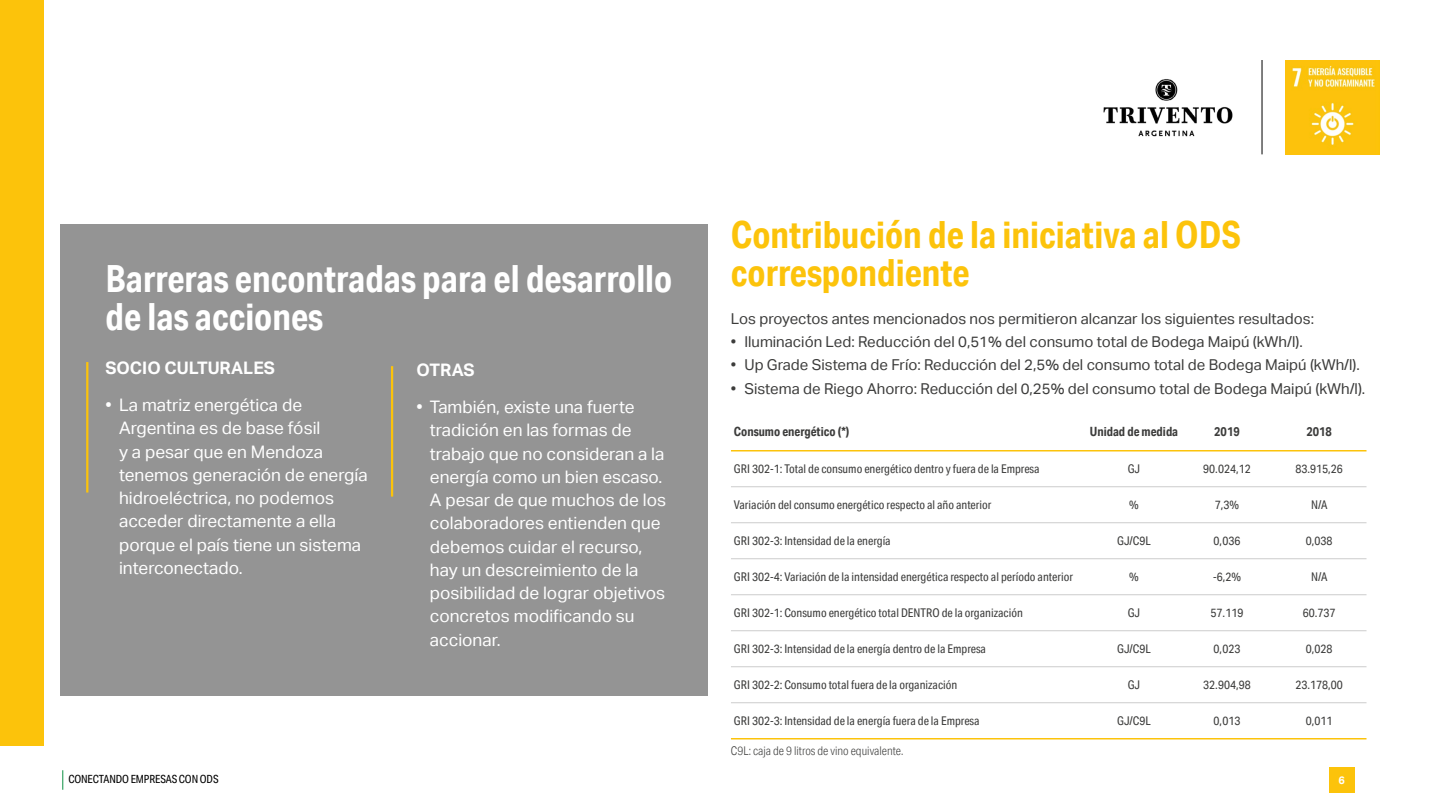
<style>
.page{position:relative;width:1440px;height:810px;background:#fff}
.page>*{position:absolute;margin:0;border:0;box-sizing:border-box;transform-origin:0 0}
.t1{font:700 37.5px/38.2px "Aktiv Grotesk Cd";color:#fff}
.t2{font:700 37.5px/38.2px "Aktiv Grotesk Cd";color:#fcc30b}
.t3{font:17.25px/23.2px "Aktiv Grotesk";color:#fff}
.t4{font:700 17.25px "Aktiv Grotesk";color:#fff}
.t5{font:15px "Aktiv Grotesk";color:#3c3c3b}
.t6{font:700 12.75px "Aktiv Grotesk Cd";color:#3c3c3b}
.t7{font:12px "Aktiv Grotesk Cd";color:#3c3c3b}
.t8{font:300 12px "Aktiv Grotesk Cd";color:#3c3c3b}
.t9{font:11.25px "Aktiv Grotesk Cd";letter-spacing:-.01em;color:#000}
.t10{font:700 10.88px "Aktiv Grotesk";color:#fff}
</style>
<div class="page">
<svg style="left:62px;top:770px;width:1px;height:20px"></svg>
<div style="left:1329px;top:767px;width:25px;height:26px;background:#fcc30b"></div>
<img style="left:1285px;top:60px;width:95px;height:95px">
<hr style="left:1262px;top:60px;width:1px;height:94px;background:#000">
<img style="left:1103px;top:79px;width:130px;height:58px">
<div style="left:0;top:0;width:44px;height:746px;background:#fcc30b"></div>
<div style="left:60px;top:225px;width:648px;height:471px;background:#949494"></div>
<hr style="left:86px;top:362px;width:2px;height:131px;background:#fcc30b">
<hr style="left:391px;top:366px;width:2px;height:131px;background:#fcc30b">
<hr style="left:731px;top:486px;width:355px;height:1px;background:#ccc">
<hr style="left:1086px;top:486px;width:96px;height:1px;background:#ccc">
<hr style="left:1182px;top:486px;width:90px;height:1px;background:#ccc">
<hr style="left:1272px;top:486px;width:94px;height:1px;background:#ccc">
<hr style="left:731px;top:522px;width:355px;height:1px;background:#ccc">
<hr style="left:1086px;top:522px;width:96px;height:1px;background:#ccc">
<hr style="left:1182px;top:522px;width:90px;height:1px;background:#ccc">
<hr style="left:1272px;top:522px;width:94px;height:1px;background:#ccc">
<hr style="left:731px;top:558px;width:355px;height:1px;background:#ccc">
<hr style="left:1086px;top:558px;width:96px;height:1px;background:#ccc">
<hr style="left:1182px;top:558px;width:90px;height:1px;background:#ccc">
<hr style="left:1272px;top:558px;width:94px;height:1px;background:#ccc">
<hr style="left:731px;top:594px;width:355px;height:1px;background:#ccc">
<hr style="left:1086px;top:594px;width:96px;height:1px;background:#ccc">
<hr style="left:1182px;top:594px;width:90px;height:1px;background:#ccc">
<hr style="left:1272px;top:594px;width:94px;height:1px;background:#ccc">
<hr style="left:731px;top:630px;width:355px;height:1px;background:#ccc">
<hr style="left:1086px;top:630px;width:96px;height:1px;background:#ccc">
<hr style="left:1182px;top:630px;width:90px;height:1px;background:#ccc">
<hr style="left:1272px;top:630px;width:94px;height:1px;background:#ccc">
<hr style="left:731px;top:666px;width:355px;height:1px;background:#ccc">
<hr style="left:1086px;top:666px;width:96px;height:1px;background:#ccc">
<hr style="left:1182px;top:666px;width:90px;height:1px;background:#ccc">
<hr style="left:1272px;top:666px;width:94px;height:1px;background:#ccc">
<hr style="left:731px;top:702px;width:355px;height:1px;background:#ccc">
<hr style="left:1086px;top:702px;width:96px;height:1px;background:#ccc">
<hr style="left:1182px;top:702px;width:90px;height:1px;background:#ccc">
<hr style="left:1272px;top:702px;width:94px;height:1px;background:#ccc">
<hr style="left:731px;top:738px;width:355px;height:2px;background:#fcc30b">
<hr style="left:1086px;top:738px;width:96px;height:2px;background:#fcc30b">
<hr style="left:1182px;top:738px;width:90px;height:2px;background:#fcc30b">
<hr style="left:1272px;top:738px;width:94px;height:2px;background:#fcc30b">
<hr style="left:731px;top:450px;width:355px;height:2px;background:#fcc30b">
<hr style="left:1086px;top:450px;width:96px;height:2px;background:#fcc30b">
<hr style="left:1182px;top:450px;width:90px;height:2px;background:#fcc30b">
<hr style="left:1272px;top:450px;width:94px;height:2px;background:#fcc30b">
<p class="t1" style="left:106px;top:259px;width:568px">Barreras encontradas para el desarrollo de las acciones</p>
<p class="t4" style="left:416px;top:360px;width:60px">OTRAS</p>
<p class="t3" style="left:430px;top:396px;width:238px;text-indent:-14px">• También, existe una fuerte tradición en las formas de trabajo que no consideran a la energía como un bien escaso.<br>A pesar de que muchos de los colaboradores entienden que debemos cuidar el recurso, hay un descreimiento de la posibilidad de lograr objetivos concretos modificando su accionar.</p>
<p class="t4" style="left:106px;top:358px;width:171px">SOCIO CULTURALES</p>
<p class="t3" style="left:119px;top:394px;width:250px;text-indent:-14px">• La matriz energética de<br>Argentina es de base fósil<br>y a pesar que en Mendoza tenemos generación de energía hidroeléctrica, no podemos acceder directamente a ella porque el país tiene un sistema interconectado.</p>
<p class="t2" style="left:731px;top:215px;width:512px">Contribución de la iniciativa al ODS correspondiente</p>
<p class="t5" style="left:731px;top:310px;width:585px">Los proyectos antes mencionados nos permitieron alcanzar los siguientes resultados:</p>
<p class="t5" style="left:731px;top:333px;width:573px">• Iluminación Led: Reducción del 0,51% del consumo total de Bodega Maipú (kWh/l).</p>
<p class="t5" style="left:731px;top:356px;width:630px">• Up Grade Sistema de Frío: Reducción del 2,5% del consumo total de Bodega Maipú (kWh/l).</p>
<p class="t5" style="left:731px;top:380px;width:636px">• Sistema de Riego Ahorro: Reducción del 0,25% del consumo total de Bodega Maipú (kWh/l).</p>
<p class="t6" style="left:734px;top:424px;width:117px">Consumo energético (*)</p>
<p class="t6" style="left:1090px;top:424px;width:90px">Unidad de medida</p>
<p class="t6" style="left:1214px;top:424px;width:27px">2019</p>
<p class="t6" style="left:1306px;top:424px;width:27px">2018</p>
<p class="t7" style="left:734px;top:462px;width:307px">GRI 302-1: Total de consumo energético dentro y fuera de la Empresa</p>
<p class="t7" style="left:1128px;top:462px;width:14px">GJ</p>
<p class="t7" style="left:1203px;top:462px;width:49px">90.024,12</p>
<p class="t7" style="left:1296px;top:462px;width:49px">83.915,26</p>
<p class="t7" style="left:734px;top:498px;width:259px">Variación del consumo energético respecto al año anterior</p>
<p class="t7" style="left:1129px;top:498px;width:11px">%</p>
<p class="t7" style="left:1215px;top:498px;width:26px">7,3%</p>
<p class="t7" style="left:1311px;top:498px;width:18px">N/A</p>
<p class="t7" style="left:734px;top:534px;width:158px">GRI 302-3: Intensidad de la energía</p>
<p class="t7" style="left:1117px;top:534px;width:35px">GJ/C9L</p>
<p class="t7" style="left:1214px;top:534px;width:28px">0,036</p>
<p class="t7" style="left:1306px;top:534px;width:28px">0,038</p>
<p class="t7" style="left:734px;top:570px;width:341px">GRI 302-4: Variación de la intensidad energética respecto al período anterior</p>
<p class="t7" style="left:1129px;top:570px;width:11px">%</p>
<p class="t7" style="left:1213px;top:570px;width:29px">-6,2%</p>
<p class="t7" style="left:1311px;top:570px;width:18px">N/A</p>
<p class="t7" style="left:734px;top:606px;width:290px">GRI 302-1: Consumo energético total DENTRO de la organización</p>
<p class="t7" style="left:1128px;top:606px;width:14px">GJ</p>
<p class="t7" style="left:1211px;top:606px;width:34px">57.119</p>
<p class="t7" style="left:1303px;top:606px;width:34px">60.737</p>
<p class="t7" style="left:734px;top:642px;width:253px">GRI 302-3: Intensidad de la energía dentro de la Empresa</p>
<p class="t7" style="left:1117px;top:642px;width:35px">GJ/C9L</p>
<p class="t7" style="left:1214px;top:642px;width:28px">0,023</p>
<p class="t7" style="left:1306px;top:642px;width:28px">0,028</p>
<p class="t7" style="left:734px;top:678px;width:225px">GRI 302-2: Consumo total fuera de la organización</p>
<p class="t7" style="left:1128px;top:678px;width:14px">GJ</p>
<p class="t7" style="left:1203px;top:678px;width:49px">32.904,98</p>
<p class="t7" style="left:1296px;top:678px;width:49px">23.178,00</p>
<p class="t7" style="left:734px;top:714px;width:247px">GRI 302-3: Intensidad de la energía fuera de la Empresa</p>
<p class="t7" style="left:1117px;top:714px;width:35px">GJ/C9L</p>
<p class="t7" style="left:1214px;top:714px;width:28px">0,013</p>
<p class="t7" style="left:1306px;top:714px;width:28px">0,011</p>
<p class="t8" style="left:731px;top:744px;width:174px">C9L: caja de 9 litros de vino equivalente.</p>
<p class="t9" style="left:68px;top:773px;width:152px">CONECTANDO EMPRESAS CON ODS</p>
<p class="t10" style="left:1338px;top:774px;width:8px">6</p>
</div>
